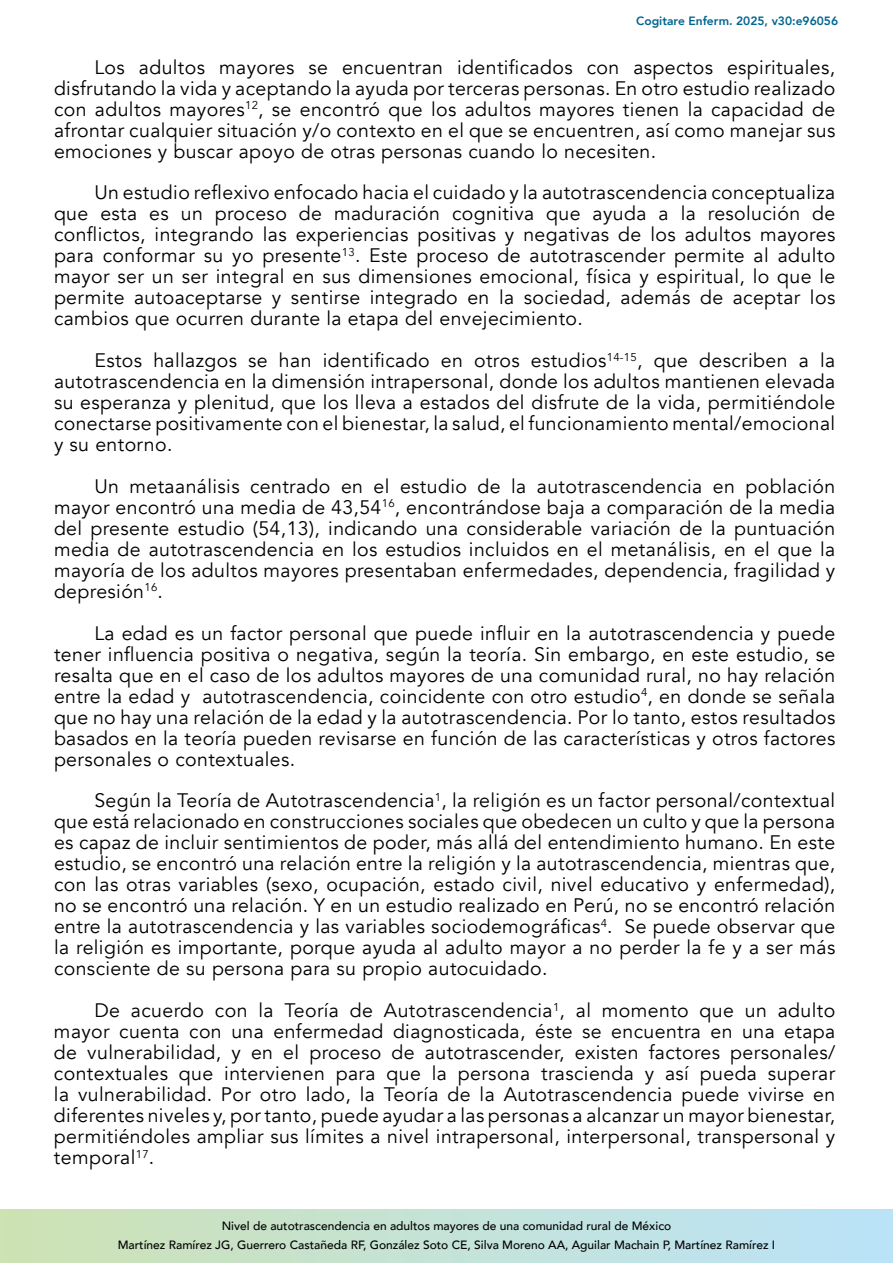
<style>
.page{position:relative;width:893px;height:1263px;background:#fff}
.page>*{position:absolute;margin:0;border:0;box-sizing:border-box;transform-origin:0 0}
.t1{font:19.5px/21px "Avenir";letter-spacing:.02em;color:#000;text-align:justify}
.t2{font:500 12px/18.6px "Avenir";color:#000;text-align:center}
.t3{font:800 12px "Avenir";color:#00658f}
</style>
<div class="page">
<svg style="left:0;top:1209px;width:893px;height:54px;background:#c4e2d6"></svg>
<p class="t3" style="left:636px;top:10px;width:203px">Cogitare Enferm. 2025, v30:e96056</p>
<p class="t1" style="left:54px;top:57px;width:783px;text-indent:40px">Los adultos mayores se encuentran identificados con aspectos espirituales, disfrutando la vida y aceptando la ayuda por terceras personas. En otro estudio realizado con adultos mayores<sup>12</sup>, se encontró que los adultos mayores tienen la capacidad de afrontar cualquier situación y/o contexto en el que se encuentren, así como manejar sus emociones y buscar apoyo de otras personas cuando lo necesiten.</p>
<p class="t1" style="left:54px;top:182px;width:783px;text-indent:40px">Un estudio reflexivo enfocado hacia el cuidado y la autotrascendencia conceptualiza que esta es un proceso de maduración cognitiva que ayuda a la resolución de conflictos, integrando las experiencias positivas y negativas de los adultos mayores para conformar su yo presente<sup>13</sup>. Este proceso de autotrascender permite al adulto mayor ser un ser integral en sus dimensiones emocional, física y espiritual, lo que le permite autoaceptarse y sentirse integrado en la sociedad, además de aceptar los cambios que ocurren durante la etapa del envejecimiento.</p>
<p class="t1" style="left:54px;top:350px;width:783px;text-indent:40px">Estos hallazgos se han identificado en otros estudios<sup>14-15</sup>, que describen a la autotrascendencia en la dimensión intrapersonal, donde los adultos mantienen elevada su esperanza y plenitud, que los lleva a estados del disfrute de la vida, permitiéndole conectarse positivamente con el bienestar, la salud, el funcionamiento mental/emocional y su entorno.</p>
<p class="t1" style="left:54px;top:476px;width:783px;text-indent:40px">Un metaanálisis centrado en el estudio de la autotrascendencia en población mayor encontró una media de 43,54<sup>16</sup>, encontrándose baja a comparación de la media del presente estudio (54,13), indicando una considerable variación de la puntuación media de autotrascendencia en los estudios incluidos en el metanálisis, en el que la mayoría de los adultos mayores presentaban enfermedades, dependencia, fragilidad y depresión<sup>16</sup>.</p>
<p class="t1" style="left:54px;top:623px;width:783px;text-indent:40px">La edad es un factor personal que puede influir en la autotrascendencia y puede tener influencia positiva o negativa, según la teoría. Sin embargo, en este estudio, se resalta que en el caso de los adultos mayores de una comunidad rural, no hay relación entre la edad y autotrascendencia, coincidente con otro estudio<sup>4</sup>, en donde se señala que no hay una relación de la edad y la autotrascendencia. Por lo tanto, estos resultados basados en la teoría pueden revisarse en función de las características y otros factores personales o contextuales.</p>
<p class="t1" style="left:54px;top:790px;width:783px;text-indent:40px">Según la Teoría de Autotrascendencia<sup>1</sup>, la religión es un factor personal/contextual que está relacionado en construcciones sociales que obedecen un culto y que la persona es capaz de incluir sentimientos de poder, más allá del entendimiento humano. En este estudio, se encontró una relación entre la religión y la autotrascendencia, mientras que, con las otras variables (sexo, ocupación, estado civil, nivel educativo y enfermedad), no se encontró una relación. Y en un estudio realizado en Perú, no se encontró relación entre la autotrascendencia y las variables sociodemográficas<sup>4</sup>. Se puede observar que la religión es importante, porque ayuda al adulto mayor a no perder la fe y a ser más consciente de su persona para su propio autocuidado.</p>
<p class="t1" style="left:54px;top:1000px;width:783px;text-indent:40px">De acuerdo con la Teoría de Autotrascendencia<sup>1</sup>, al momento que un adulto mayor cuenta con una enfermedad diagnosticada, éste se encuentra en una etapa de vulnerabilidad, y en el proceso de autotrascender, existen factores personales/ contextuales que intervienen para que la persona trascienda y así pueda superar la vulnerabilidad. Por otro lado, la Teoría de la Autotrascendencia puede vivirse en diferentes niveles y, por tanto, puede ayudar a las personas a alcanzar un mayor bienestar, permitiéndoles ampliar sus límites a nivel intrapersonal, interpersonal, transpersonal y temporal<sup>17</sup>.</p>
<p class="t2" style="left:118px;top:1216px;width:659px">Nivel de autotrascendencia en adultos mayores de una comunidad rural de México<br>Martínez Ramírez JG, Guerrero Castañeda RF, González Soto CE, Silva Moreno AA, Aguilar Machain P, Martínez Ramírez I</p>
</div>
